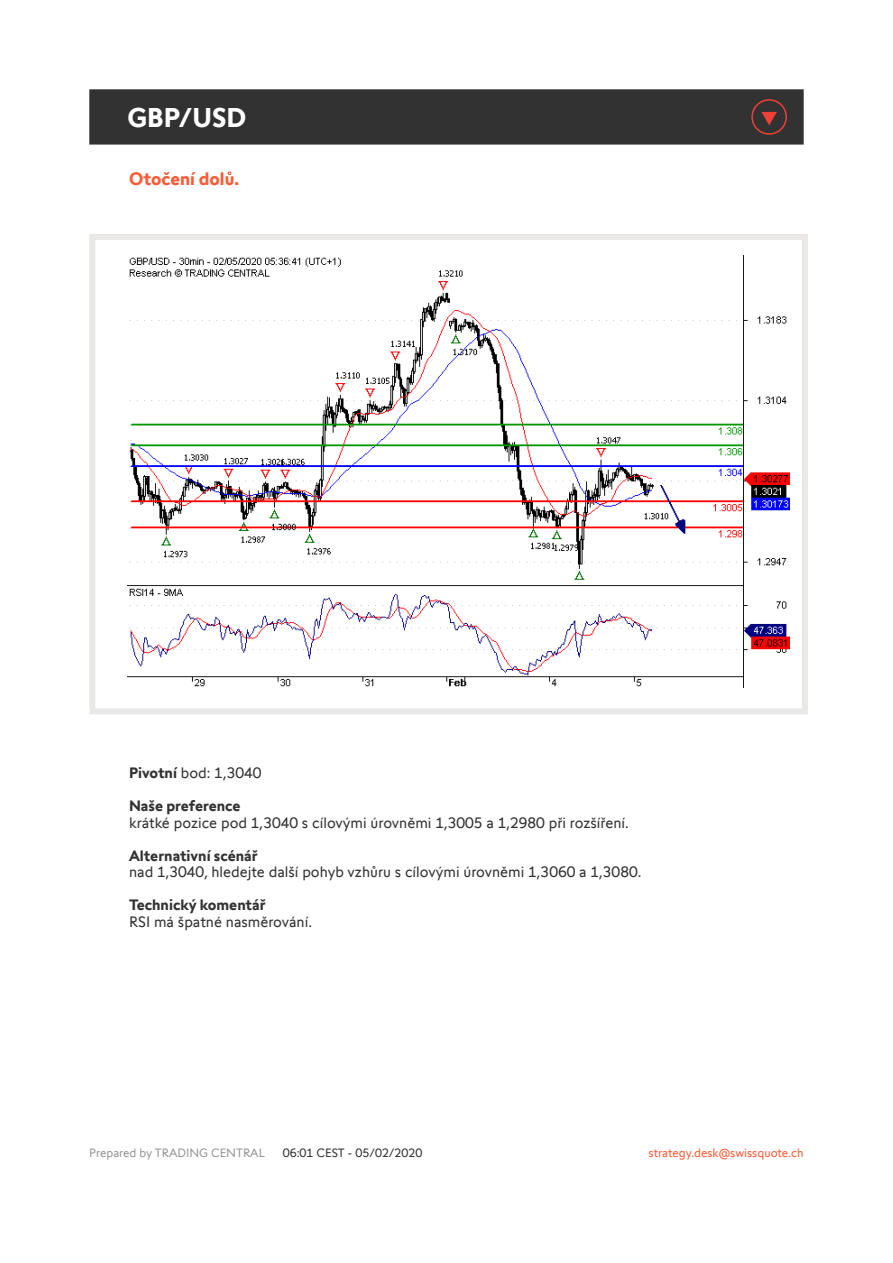
<style>
.page{position:relative;width:893px;height:1263px;background:#fff}
.page>*{position:absolute;margin:0;border:0;box-sizing:border-box;transform-origin:0 0}
.t1{font:700 27px "Swissquote CT";color:#fff}
.t2{font:700 18px "Swissquote CT";color:#fa5b35}
.t3{font:15px "Swissquote CT";color:#323232}
.t4{font:700 15px "Swissquote CT";color:#323232}
.t5{font:12px "Swissquote CT";color:#fa5b35}
.t6{font:12px "Swissquote CT";color:#939598}
.t7{font:12px "Swissquote CT";color:#323232}
.s1{font-weight:700}
</style>
<div class="page">
<div style="left:89px;top:234px;width:719px;height:480px;border:6px solid #e9e8e7"></div>
<div style="left:89px;top:89px;width:715px;height:56px;background:#323232;border:2px solid #323232"></div>
<img style="left:128px;top:255px;width:661px;height:432px">
<svg style="left:751px;top:99px;width:36px;height:36px"></svg>
<h1 class="t1" style="left:128px;top:101px;width:120px">GBP/USD</h1>
<p class="t2" style="left:129px;top:168px;width:112px">Otočení dolů.</p>
<p class="t3" style="left:129px;top:764px;width:134px"><span class="s1">Pivotní</span> bod: 1,3040</p>
<p class="t4" style="left:129px;top:797px;width:113px">Naše preference</p>
<p class="t3" style="left:129px;top:814px;width:501px">krátké pozice pod 1,3040 s cílovými úrovněmi 1,3005 a 1,2980 při rozšíření.</p>
<p class="t4" style="left:129px;top:846px;width:130px">Alternativní scénář</p>
<p class="t3" style="left:129px;top:863px;width:514px">nad 1,3040, hledejte další pohyb vzhůru s cílovými úrovněmi 1,3060 a 1,3080.</p>
<p class="t4" style="left:129px;top:896px;width:138px">Technický komentář</p>
<p class="t3" style="left:129px;top:913px;width:184px">RSI má špatné nasměrování.</p>
<p class="t6" style="left:89px;top:1145px;width:177px">Prepared by TRADING CENTRAL</p>
<p class="t7" style="left:283px;top:1145px;width:141px">06:01 CEST - 05/02/2020</p>
<p class="t5" style="left:649px;top:1145px;width:157px">strategy.desk@swissquote.ch</p>
</div>
